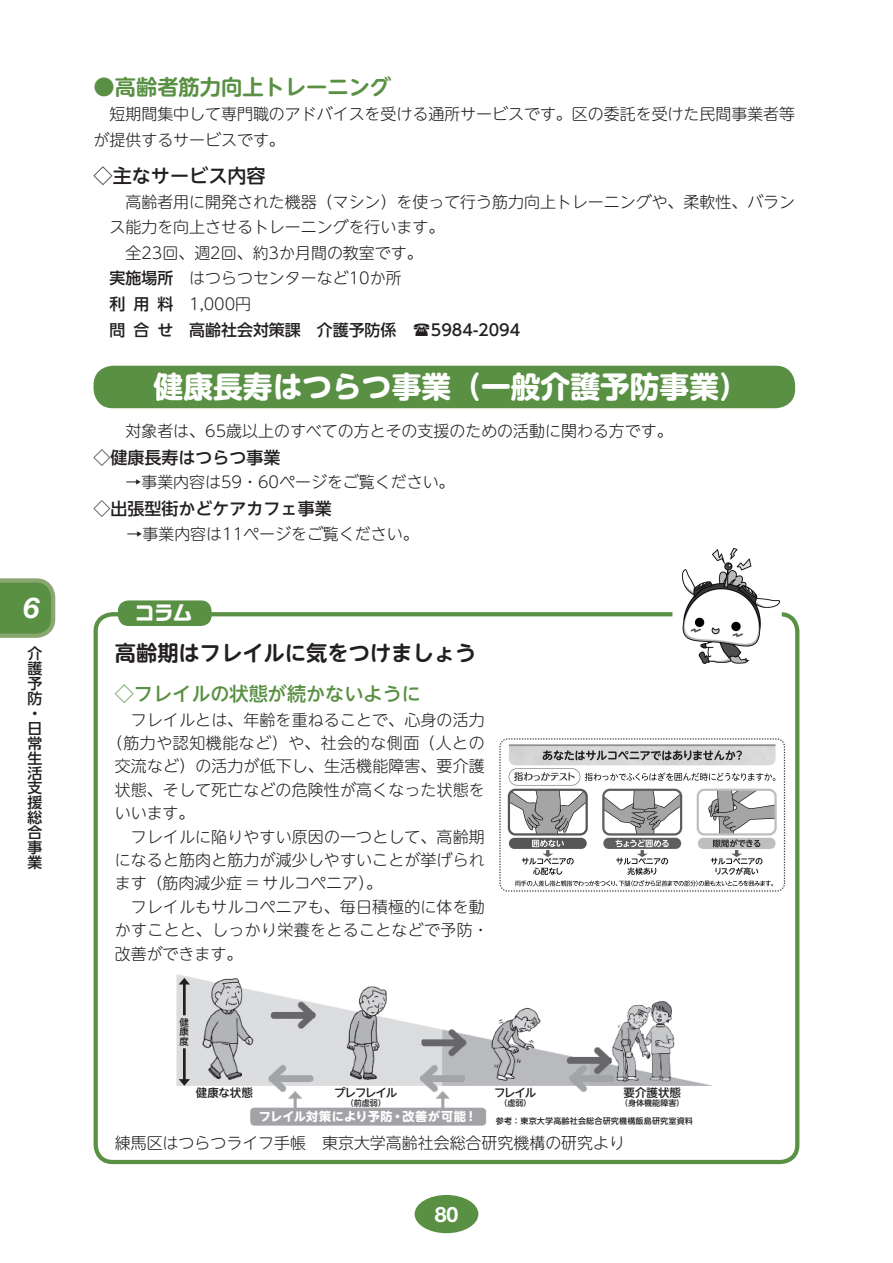
<style>
.page{position:relative;width:893px;height:1263px;background:#fff}
.page>*{position:absolute;margin:0;border:0;box-sizing:border-box;transform-origin:0 0}
.t1{font:700 29.7px "UD Shin M Go Pro";color:#fff}
.t2{font:italic 700 28.65px "Helvetica Neue";color:#fff}
.t3{font:700 21.3px "UD Shin M Go Pro De";color:#231f20}
.t4{font:700 21.3px "UD Shin M Go Pro De";color:#599043}
.t5{font:700 21.3px "Helvetica Neue";color:#fff}
.t6{font:500 19.2px "UD Shin Go NT Pro";color:#599043}
.t7{font:500 19.2px "UD Shin Go NT Pro";color:#231f20}
.t8{font:700 19.2px "Ro G San Srf Std";color:#fff}
.t9{font:500 16.95px "UD Shin Go NT Pro";color:#231f20}
.t10{font:300 15.9px/25.5px "UD Shin M Go Pro";color:#231f20}
.t11{font:500 15.9px "UD Shin Go NT Pro";color:#231f20}
.t12{font:300 15.9px "UD Shin M Go Pro";letter-spacing:.035em;color:#231f20}
.t13{font:300 15.9px "UD Shin M Go Pro";letter-spacing:.025em;color:#231f20}
.t14{font:500 14.85px/14.9px "UD Shin Go Pro";color:#231f20}
.t15{font:12.15px "UD Shin M Go Pro Bold 90 pv RKSJ H";letter-spacing:.025em;color:#fff}
.t16{font:11.55px "UD Shin M Go Pro Medium 90 pv RKSJ H";letter-spacing:-.05em;color:#231f20}
.t17{font:9.45px/9.4px "UD Shin M Go Pro Medium 90 pv RKSJ V";color:#231f20;text-align:justify}
.t18{font:8.1px "UD Shin M Go Pro Medium 90 pv RKSJ H";letter-spacing:.015em;color:#231f20}
.s1{font-family:"UD Shin Go NT Pro";font-weight:500}
</style>
<div class="page">
<svg style="left:0;top:578px;width:55px;height:60px;background:#6a9954"></svg>
<div style="left:415px;top:1195px;width:63px;height:38px;background:#599043;border-radius:50%"></div>
<div style="left:94px;top:366px;width:701px;height:42px;background:#599043;border-radius:20px"></div>
<div style="left:94px;top:612px;width:705px;height:552px;border:4px solid #599043;border-radius:17px"></div>
<div style="left:118px;top:600px;width:94px;height:26px;background:#599043;border-radius:10px"></div>
<img style="left:499px;top:738px;width:287px;height:154px">
<svg style="left:672px;top:548px;width:110px;height:116px"></svg>
<img style="left:682px;top:549px;width:97px;height:114px">
<img style="left:176px;top:974px;width:536px;height:152px">
<div style="left:330px;top:1086px;width:76px;height:22px;background:#fff"></div>
<div style="left:479px;top:1086px;width:75px;height:22px;background:#fff"></div>
<div style="left:615px;top:1086px;width:75px;height:22px;background:#fff"></div>
<div style="left:491px;top:1110px;width:207px;height:21px;background:#fff"></div>
<div style="left:192px;top:1086px;width:75px;height:22px;background:#fff"></div>
<div style="left:250px;top:1108px;width:235px;height:17px;background:#a2a3a7;border-radius:4px"></div>
<svg style="left:178px;top:977px;width:12px;height:109px"></svg>
<hr style="left:183px;top:1048px;width:3px;height:34px;background:#231f20">
<h2 class="t2" style="left:24px;top:590px;width:17px">6</h2>
<p class="t14" style="left:28px;top:646px;width:16px">介護予防・日常生活支援総合事業</p>
<h3 class="t4" style="left:94px;top:70px;width:299px">●高齢者筋力向上トレーニング</h3>
<p class="t10" style="left:94px;top:101px;width:703px;text-indent:16px">短期間集中して専門職のアドバイスを受ける通所サービスです。区の委託を受けた民間事業者等が提供するサービスです。</p>
<p class="t7" style="left:94px;top:160px;width:174px">◇主なサービス内容</p>
<p class="t10" style="left:109px;top:188px;width:687px;text-indent:16px">高齢者用に開発された機器（マシン）を使って行う筋力向上トレーニングや、柔軟性、バランス能力を向上させるトレーニングを行います。<br>　全23回、週2回、約3か月間の教室です。<br><span class="s1">実施場所</span>　はつらつセンターなど10か所<br><span class="s1">利用料</span>　1,000円</p>
<p class="t11" style="left:109px;top:317px;width:412px">問合せ　高齢社会対策課　介護予防係　 5984-2094</p>
<h1 class="t1" style="left:154px;top:363px;width:597px">健康長寿はつらつ事業（一般介護予防事業）</h1>
<p class="t10" style="left:109px;top:417px;width:565px">　対象者は、65歳以上のすべての方とその支援のための活動に関わる方です。</p>
<p class="t9" style="left:94px;top:443px;width:189px">◇健康長寿はつらつ事業</p>
<p class="t10" style="left:109px;top:469px;width:362px">　→事業内容は59・60ページをご覧ください。　</p>
<p class="t9" style="left:94px;top:494px;width:240px">◇出張型街かどケアカフェ事業</p>
<p class="t10" style="left:111px;top:520px;width:310px">　→事業内容は11ページをご覧ください。</p>
<p class="t8" style="left:135px;top:600px;width:59px">コラム</p>
<h3 class="t3" style="left:115px;top:635px;width:363px">高齢期はフレイルに気をつけましょう</h3>
<p class="t6" style="left:115px;top:678px;width:308px">◇フレイルの状態が続かないように</p>
<p class="t10" style="left:131px;top:706px;width:356px">フレイルとは、年齢を重ねることで、心身の活力</p>
<p class="t12" style="left:107px;top:730px;width:379px">（筋力や認知機能など）や、社会的な側面（人との</p>
<p class="t10" style="left:115px;top:753px;width:371px">交流など）の活力が低下し、生活機能障害、要介護</p>
<p class="t10" style="left:115px;top:776px;width:371px">状態、そして死亡などの危険性が高くなった状態を</p>
<p class="t10" style="left:115px;top:799px;width:81px">いいます。</p>
<p class="t10" style="left:131px;top:823px;width:355px">フレイルに陥りやすい原因の一つとして、高齢期</p>
<p class="t10" style="left:115px;top:846px;width:371px">になると筋肉と筋力が減少しやすいことが挙げられ</p>
<p class="t10" style="left:115px;top:870px;width:269px">ます（筋肉減少症 = サルコペニア）。</p>
<p class="t10" style="left:131px;top:893px;width:355px">フレイルもサルコペニアも、毎日積極的に体を動</p>
<p class="t13" style="left:115px;top:917px;width:375px">かすことと、しっかり栄養をとることなどで予防・</p>
<p class="t10" style="left:115px;top:940px;width:129px">改善ができます。</p>
<p class="t17" style="left:180px;top:1017px;width:11px">健康度</p>
<p class="t16" style="left:196px;top:1083px;width:58px">健康な状態</p>
<p class="t16" style="left:334px;top:1083px;width:65px">プレフレイル</p>
<p class="t18" style="left:346px;top:1096px;width:41px">（前虚弱）</p>
<p class="t16" style="left:494px;top:1083px;width:44px">フレイル</p>
<p class="t18" style="left:500px;top:1096px;width:33px">（虚弱）</p>
<p class="t16" style="left:624px;top:1083px;width:59px">要介護状態</p>
<p class="t18" style="left:620px;top:1096px;width:66px">（身体機能障害）</p>
<p class="t15" style="left:259px;top:1107px;width:220px">フレイル対策により予防・改善が可能！</p>
<p class="t18" style="left:496px;top:1114px;width:199px">参考：東京大学高齢社会総合研究機構飯島研究室資料</p>
<p class="t10" style="left:115px;top:1130px;width:512px">練馬区はつらつライフ手帳　東京大学高齢社会総合研究機構の研究より</p>
<h3 class="t5" style="left:435px;top:1201px;width:25px">80</h3>
</div>
